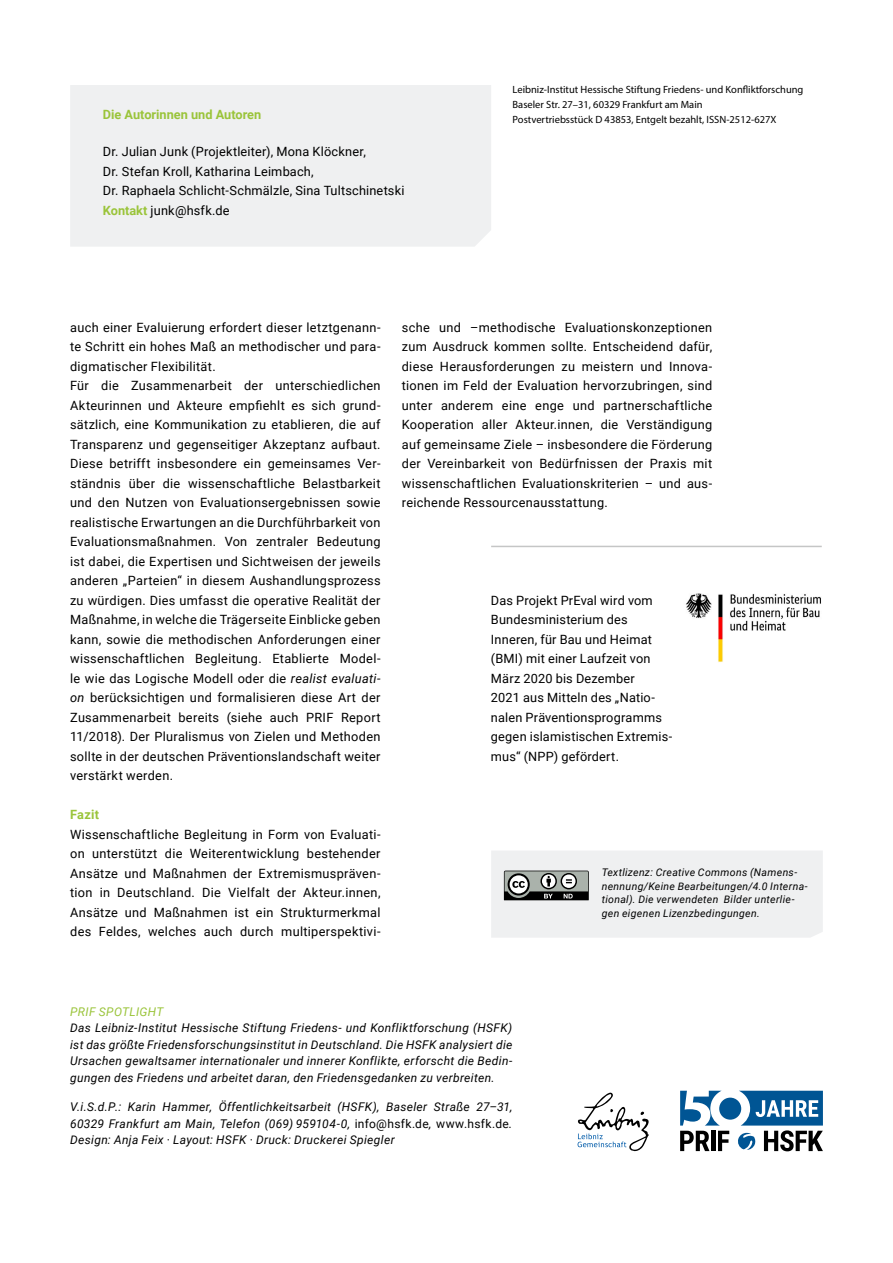
<style>
.page{position:relative;width:893px;height:1263px;background:#fff}
.page>*{position:absolute;margin:0;border:0;box-sizing:border-box;transform-origin:0 0}
.Fließtext{font:12.75px/19.5px "Roboto";letter-spacing:.015em;color:#000;text-align:justify}
.Zwischenüberschrift{font:700 12.75px "Roboto";color:#9ac43a}
.ViSdP__Fussnoten_etc{font:italic 12px/16.5px "Roboto";letter-spacing:.03em;color:#000;text-align:justify}
.t1{font:italic 12px "Roboto";letter-spacing:.03em;color:#9ac43a}
.t2{font:10.5px/15px "Myriad Pro";color:#000}
.Textlizenz{font:italic 10.5px/13.5px "Roboto";letter-spacing:.03em;color:#000}
.s1{font-weight:700;color:#9ac43a}
.s2{font-style:italic}
.s3{font-style:normal}
</style>
<div class="page">
<div style="left:70px;top:85px;width:421px;height:162px;background:#eff0f1"></div>
<svg style="left:577px;top:1092px;width:71px;height:59px"></svg>
<div style="left:719px;top:1097px;width:22px;height:23px;background:#005594;border-radius:50%"></div>
<svg style="left:680px;top:1091px;width:42px;height:34px"></svg>
<svg style="left:680px;top:1131px;width:29px;height:20px"></svg>
<hr style="left:711px;top:1131px;width:4px;height:20px;background:#000">
<svg style="left:718px;top:1131px;width:11px;height:20px"></svg>
<svg style="left:737px;top:1091px;width:86px;height:60px"></svg>
<svg style="left:491px;top:851px;width:332px;height:87px"></svg>
<img style="left:686px;top:593px;width:135px;height:70px">
<hr style="left:491px;top:546px;width:331px;height:1px;background:#c5c6c6">
<p class="Zwischenüberschrift" style="left:103px;top:106px;width:160px">Die Autorinnen und Autoren</p>
<p class="Fließtext" style="left:103px;top:141px;width:303px;text-align:left">Dr. Julian Junk (Projektleiter), Mona Klöckner,<br>Dr. Stefan Kroll, Katharina Leimbach,<br>Dr. Raphaela Schlicht-Schmälzle, Sina Tultschinetski</p>
<p class="Fließtext" style="left:103px;top:200px;width:128px"><span class="s1">Kontakt</span> junk@hsfk.de</p>
<p class="t2" style="left:513px;top:82px;width:292px">Leibniz-Institut Hessische Stiftung Friedens- und Konfliktforschung<br>Baseler Str. 27–31, 60329 Frankfurt am Main</p>
<p class="t2" style="left:513px;top:112px;width:265px">Postvertriebsstück D 43853, Entgelt bezahlt, ISSN-2512-627X</p>
<p class="Fließtext" style="left:70px;top:317px;width:312px">auch einer Evaluierung erfordert dieser letztgenann&shy;te Schritt ein hohes Maß an methodischer und para&shy;digmatischer Flexibilität.</p>
<p class="Fließtext" style="left:70px;top:375px;width:312px">Für die Zusammenarbeit der unterschiedlichen Akteurinnen und Akteure empfiehlt es sich grund&shy;sätzlich, eine Kommunikation zu etablieren, die auf Transparenz und gegenseitiger Akzeptanz aufbaut.<br>Diese betrifft insbesondere ein gemeinsames Ver&shy;ständnis über die wissenschaftliche Belastbarkeit und den Nutzen von Evaluationsergebnissen sowie realistische Erwartungen an die Durchführbarkeit von Evaluationsmaßnahmen. Von zentraler Bedeutung ist dabei, die Expertisen und Sichtweisen der jeweils anderen „Parteien“ in diesem Aushandlungsprozess zu würdigen. Dies umfasst die operative Realität der Maßnahme, in welche die Trägerseite Einblicke geben kann, sowie die methodischen Anforderungen einer wissenschaftlichen Begleitung. Etablierte Model&shy;le wie das Logische Modell oder die <span class="s2">realist evaluati&shy;on</span> berücksichtigen und formalisieren diese Art der Zusammenarbeit bereits (siehe auch PRIF Report 11/2018). Der Pluralismus von Zielen und Methoden sollte in der deutschen Präventionslandschaft weiter verstärkt werden.</p>
<h2 class="Zwischenüberschrift" style="left:70px;top:806px;width:30px">Fazit</h2>
<p class="Fließtext" style="left:70px;top:824px;width:312px">Wissenschaftliche Begleitung in Form von Evaluati&shy;on unterstützt die Weiterentwicklung bestehender Ansätze und Maßnahmen der Extremismuspräven&shy;tion in Deutschland. Die Vielfalt der Akteur.innen, Ansätze und Maßnahmen ist ein Strukturmerkmal des Feldes, welches auch durch multiperspektivi-</p>
<p class="Fließtext" style="left:402px;top:317px;width:312px">sche und –methodische Evaluationskonzeptionen zum Ausdruck kommen sollte. Entscheidend dafür, diese Herausforderungen zu meistern und Innova&shy;tionen im Feld der Evaluation hervorzubringen, sind unter anderem eine enge und partnerschaftliche Kooperation aller Akteur.innen, die Verständigung auf gemeinsame Ziele – insbesondere die Förderung der Vereinbarkeit von Bedürfnissen der Praxis mit wissenschaftlichen Evaluationskriterien – und aus&shy;reichende Ressourcenausstattung.</p>
<p class="Fließtext" style="left:491px;top:590px;width:183px;text-align:left">Das Projekt PrEval wird vom<br>Bundesministerium des<br>Inneren, für Bau und Heimat (BMI) mit einer Laufzeit von<br>März 2020 bis Dezember<br>2021 aus Mitteln des „Natio&shy;nalen Präventionsprogramms gegen islamistischen Extremis&shy;mus“ (NPP) gefördert.</p>
<p class="Textlizenz" style="left:602px;top:865px;width:207px">Textlizenz: Creative Commons (Namens&shy;nennung/Keine Bearbeitungen/4.0 Interna&shy;tional). Die verwendeten Bilder unterlie&shy;gen eigenen Lizenzbedingungen.</p>
<p class="t1" style="left:70px;top:1003px;width:95px">PRIF SPOTLIGHT</p>
<p class="ViSdP__Fussnoten_etc" style="left:70px;top:1019px;width:444px">Das Leibniz-Institut Hessische Stiftung Friedens- und Konfliktforschung (HSFK) ist das größte Friedensforschungsinstitut in Deutschland. Die HSFK analysiert die Ursachen gewaltsamer internationaler und innerer Konflikte, erforscht die Bedin&shy;gungen des Friedens und arbeitet daran, den Friedensgedanken zu verbreiten.</p>
<p class="ViSdP__Fussnoten_etc" style="left:70px;top:1098px;width:444px">V.i.S.d.P.: Karin Hammer, Öffentlichkeitsarbeit (HSFK), Baseler Straße 27–31, 60329 Frankfurt am Main, Telefon (069) 959104-0, <span class="s3">info@hsfk.de</span>, <span class="s3">www.hsfk.de</span>.<br>Design: Anja Feix · Layout: HSFK · Druck: Druckerei Spiegler</p>
</div>
